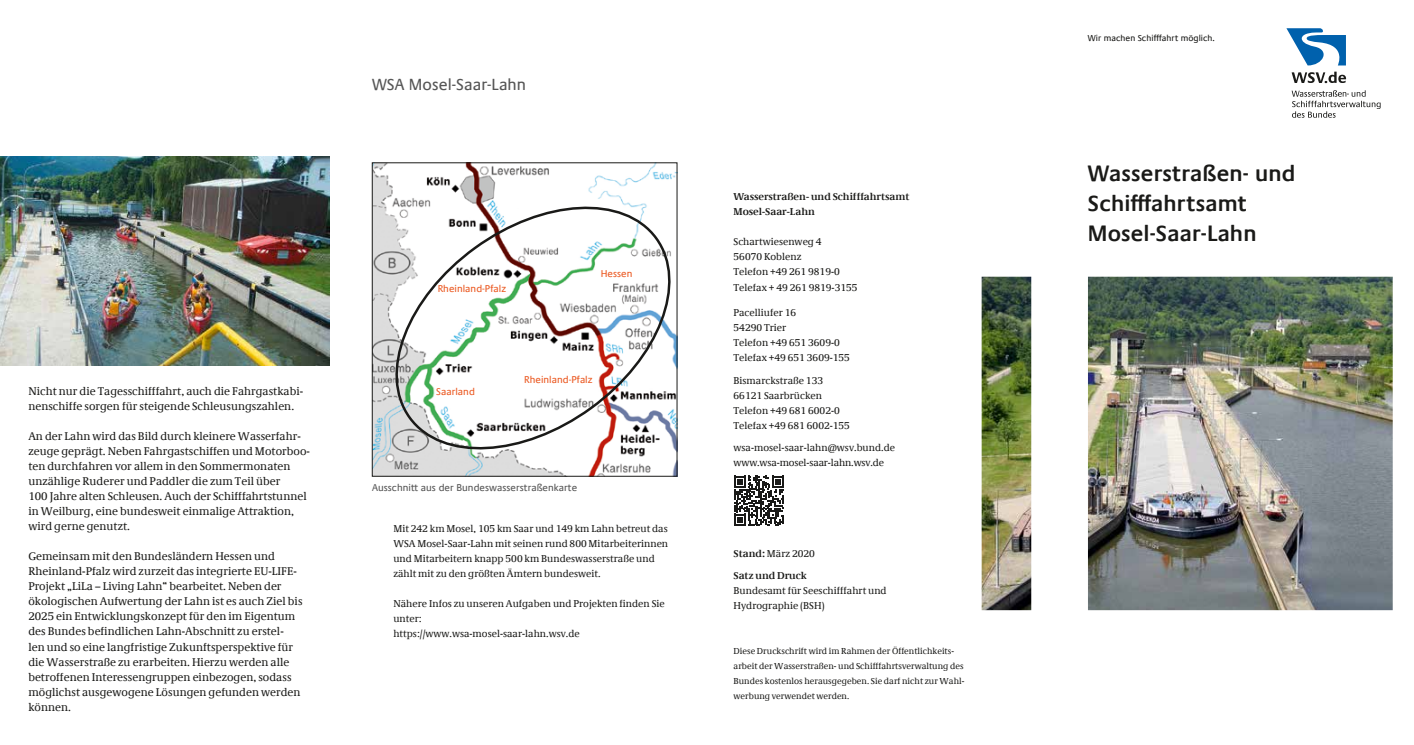
<style>
.page{position:relative;width:1414px;height:745px;background:#fff}
.page>*{position:absolute;margin:0;border:0;box-sizing:border-box;transform-origin:0 0}
.t1{font:600 22.5px/30px "Praxis Com";letter-spacing:.005em;color:#1a1a18}
.t2{font:16.25px "Praxis Com";letter-spacing:.005em;color:#565656}
.t3{font:11.25px/15px "Demos Com";letter-spacing:.005em;color:#1a1a18}
.t4{font:10px/15px "Demos Com";letter-spacing:.005em;color:#1a1a18}
.t5{font:700 10px/15px "Demos Com";letter-spacing:.005em;color:#1a1a18}
.t6{font:10px "Praxis Com";letter-spacing:.005em;color:#eb5a23}
.t7{font:10px "Praxis Com";letter-spacing:.005em;color:#565656}
.t8{font:8.75px/15px "Demos Com";letter-spacing:.005em;color:#1a1a18}
.t9{font:8.75px "Praxis Com";letter-spacing:.005em;color:#1a1a18}
.s1{font-weight:700}
</style>
<div class="page">
<svg style="left:734px;top:475px;width:50px;height:50px"></svg>
<img style="left:981px;top:276px;width:412px;height:333px">
<svg style="left:1291px;top:90px;width:89px;height:28px"></svg>
<svg style="left:1286px;top:28px;width:60px;height:37px"></svg>
<svg style="left:1291px;top:72px;width:55px;height:11px"></svg>
<img style="left:0;top:156px;width:330px;height:209px">
<img style="left:374px;top:164px;width:301px;height:310px">
<svg style="left:378px;top:190px;width:300px;height:275px"></svg>
<h2 class="t2" style="left:372px;top:75px;width:156px">WSA Mosel-Saar-Lahn</h2>
<p class="t3" style="left:28px;top:383px;width:276px">Nicht nur die Tagesschifffahrt, auch die Fahrgastkabi&shy;nenschiffe sorgen für steigende Schleusungszahlen.</p>
<p class="t3" style="left:28px;top:428px;width:283px">An der Lahn wird das Bild durch kleinere Wasserfahr&shy;zeuge geprägt. Neben Fahrgastschiffen und Motorboo&shy;ten durchfahren vor allem in den Sommermonaten unzählige Ruderer und Paddler die zum Teil über<br>100 Jahre alten Schleusen. Auch der Schifffahrtstunnel in Weilburg, eine bundesweit einmalige Attraktion, wird gerne genutzt.</p>
<p class="t3" style="left:28px;top:548px;width:276px">Gemeinsam mit den Bundesländern Hessen und Rheinland-Pfalz wird zurzeit das integrierte EU-LIFE-Projekt „LiLa – Living Lahn“ bearbeitet. Neben der ökologischen Aufwertung der Lahn ist es auch Ziel bis 2025 ein Entwicklungskonzept für den im Eigentum des Bundes befindlichen Lahn-Abschnitt zu erstel&shy;len und so eine langfristige Zukunftsperspektive für die Wasserstraße zu erarbeiten. Hierzu werden alle betroffenen Interessengruppen einbezogen, sodass möglichst ausgewogene Lösungen gefunden werden können.</p>
<p class="t6" style="left:438px;top:283px;width:70px">Rheinland-Pfalz</p>
<p class="t6" style="left:601px;top:267px;width:33px">Hessen</p>
<p class="t6" style="left:436px;top:385px;width:40px">Saarland</p>
<p class="t6" style="left:524px;top:373px;width:70px">Rheinland-Pfalz</p>
<p class="t7" style="left:372px;top:481px;width:207px">Ausschnitt aus der Bundeswasserstraßenkarte</p>
<p class="t4" style="left:393px;top:521px;width:276px">Mit 242 km Mosel, 105 km Saar und 149 km Lahn betreut das WSA Mosel-Saar-Lahn mit seinen rund 800 Mitarbeiterinnen und Mitarbeitern knapp 500 km Bundeswasserstraße und zählt mit zu den größten Ämtern bundesweit.</p>
<p class="t4" style="left:393px;top:596px;width:273px">Nähere Infos zu unseren Aufgaben und Projekten finden Sie unter:<br>https://www.wsa-mosel-saar-lahn.wsv.de</p>
<p class="t5" style="left:733px;top:189px;width:178px">Wasserstraßen- und Schifffahrtsamt<br>Mosel-Saar-Lahn</p>
<p class="t4" style="left:733px;top:234px;width:125px">Schartwiesenweg 4<br>56070 Koblenz<br>Telefon +49 261 9819-0<br>Telefax + 49 261 9819-3155</p>
<p class="t4" style="left:733px;top:305px;width:118px">Pacelliufer 16<br>54290 Trier<br>Telefon +49 651 3609-0<br>Telefax +49 651 3609-155</p>
<p class="t4" style="left:733px;top:372px;width:118px">Bismarckstraße 133<br>66121 Saarbrücken<br>Telefon +49 681 6002-0<br>Telefax +49 681 6002-155</p>
<p class="t4" style="left:733px;top:440px;width:163px">wsa-mosel-saar-lahn@wsv.bund.de www.wsa-mosel-saar-lahn.wsv.de</p>
<p class="t4" style="left:733px;top:545px;width:83px"><span class="s1">Stand:</span> März 2020</p>
<p class="t5" style="left:733px;top:568px;width:75px">Satz und Druck</p>
<p class="t4" style="left:733px;top:583px;width:155px">Bundesamt für Seeschifffahrt und<br>Hydrographie (BSH)</p>
<p class="t8" style="left:733px;top:643px;width:232px">Diese Druckschrift wird im Rahmen der Öffentlichkeits&shy;arbeit der Wasserstraßen- und Schifffahrtsverwaltung des Bundes kostenlos herausgegeben. Sie darf nicht zur Wahl&shy;werbung verwendet werden.</p>
<p class="t9" style="left:1088px;top:33px;width:128px">Wir machen Schifffahrt möglich.</p>
<h1 class="t1" style="left:1088px;top:158px;width:209px">Wasserstraßen- und<br>Schifffahrtsamt<br>Mosel-Saar-Lahn</h1>
</div>
